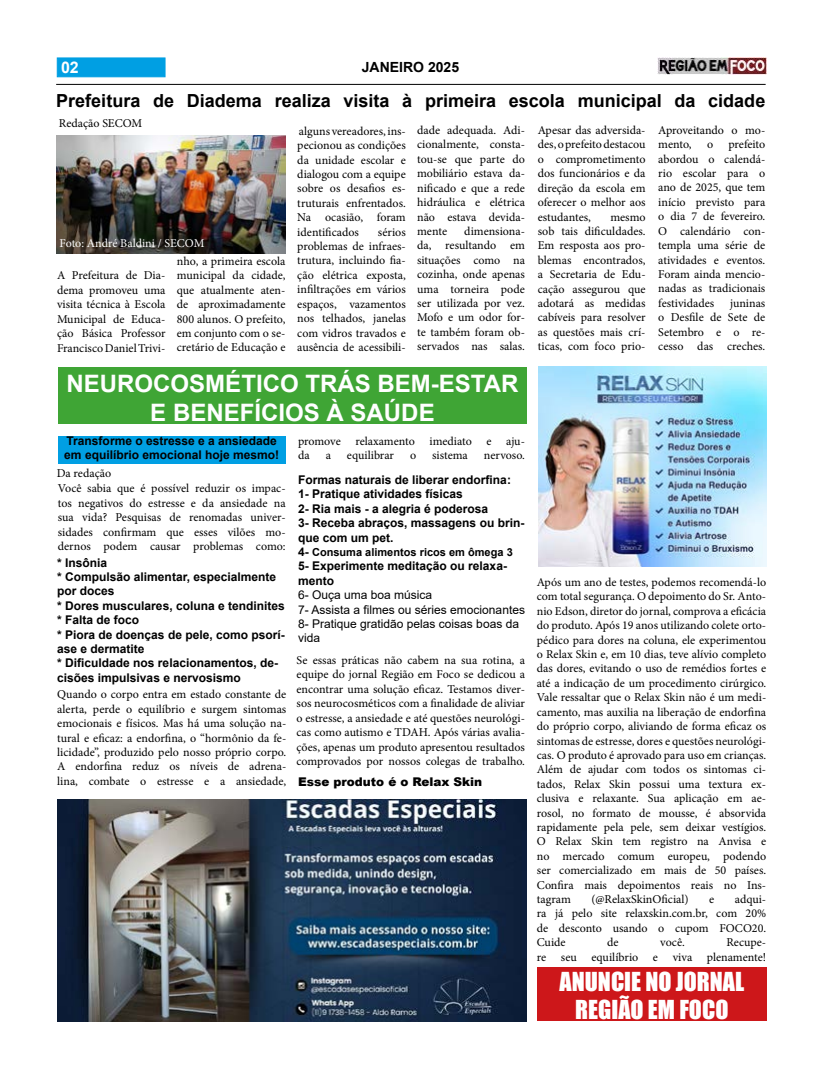
<style>
.page{position:relative;width:823px;height:1078px;background:#fff}
.page>*{position:absolute;margin:0;border:0;box-sizing:border-box;transform-origin:0 0}
.t1{font:700 24px/28.8px "Arial";color:#fff;text-align:center}
.t2{font:24px/28.8px "Impact";color:#fff;text-align:center}
.t3{font:700 18px "Arial";color:#000}
.t4{font:700 16px "Arial";color:#fff}
.t5{font:700 14px "Arial";color:#000}
.t6{font:12px/14.4px "Minion Pro";color:#000;text-align:justify}
.t7{font:700 12px/14.4px "Arial";color:#000}
.t8{font:12px/14.4px "Arial";color:#000}
.t9{font:12px "Minion Pro";color:#fff}
.t10{font:900 12px "Arial";color:#000}
.t11{font:700 11px "Arial";color:#000}
.s1{font-size:12px}
</style>
<div class="page">
<div style="left:57px;top:57px;width:108px;height:20px;background:#009fe3;border:1px solid #009fe3"></div>
<hr style="left:56px;top:84px;width:709px;height:1px;background:#000">
<img style="left:57px;top:135px;width:228px;height:118px">
<img style="left:657px;top:57px;width:108px;height:18px">
<div style="left:58px;top:367px;width:468px;height:56px;background:#3fa535"></div>
<img style="left:538px;top:367px;width:227px;height:199px">
<div style="left:536px;top:967px;width:229px;height:53px;background:#cd171a"></div>
<div style="left:58px;top:436px;width:227px;height:27px;background:#009fe3"></div>
<img style="left:58px;top:799px;width:468px;height:221px">
<h3 class="t4" style="left:61px;top:56px;width:19px">02</h3>
<p class="t5" style="left:361px;top:57px;width:99px">JANEIRO 2025</p>
<h2 class="t3" style="left:56px;top:88px;width:710px">Prefeitura de Diadema realiza visita à primeira escola municipal da cidade</h2>
<p class="t6" style="left:59px;top:116px;width:85px">Redação SECOM</p>
<p class="t6" style="left:297px;top:124px;width:110px">alguns vereadores, ins&shy;pecionou as condições da unidade escolar e dialogou com a equipe sobre os desafios es&shy;truturais enfrentados.<br>Na ocasião, foram identificados</p>
<p class="t6" style="left:658px;top:123px;width:108px">Aproveitando o mo&shy;mento,</p>
<p class="t6" style="left:417px;top:123px;width:109px">dade adequada. Adi&shy;cionalmente, consta&shy;tou-se que parte do mobiliário estava da&shy;nificado e que a rede hidráulica e elétrica não estava devida&shy;mente</p>
<p class="t6" style="left:537px;top:123px;width:109px">Apesar das adversida&shy;des, o prefeito destacou o comprometimento dos funcionários e da direção da escola em oferecer o melhor aos estudantes,</p>
<p class="t6" style="left:658px;top:137px;width:108px;text-indent:70px">prefeito abordou o calendá&shy;rio escolar para o ano de 2025, que tem início previsto para o dia 7 de fevereiro.<br>O calendário con&shy;templa uma série de atividades e eventos.<br>Foram ainda mencio&shy;nadas as tradicionais festividades</p>
<p class="t6" style="left:706px;top:137px;width:8px">o</p>
<p class="t6" style="left:537px;top:209px;width:109px;text-indent:72px">mesmo sob tais dificuldades.<br>Em resposta aos pro&shy;blemas encontrados, a Secretaria de Edu&shy;cação assegurou que adotará as medidas cabíveis para resolver as questões mais crí&shy;ticas, com foco prio-</p>
<p class="t6" style="left:417px;top:224px;width:109px;text-indent:47px">dimensiona&shy;da, resultando em situações como na cozinha, onde apenas uma torneira pode ser utilizada por vez.<br>Mofo e um odor for&shy;te também foram ob&shy;servados nas salas.</p>
<h1 class="t1" style="left:66px;top:370px;width:453px">NEUROCOSMÉTICO TRÁS BEM-ESTAR<br>E BENEFÍCIOS À SAÚDE</h1>
<p class="t6" style="left:297px;top:224px;width:110px;text-indent:81px">sérios problemas de infraes&shy;trutura, incluindo fia&shy;ção elétrica exposta, infiltrações em vários espaços, vazamentos nos telhados, janelas com vidros travados e ausência de acessibili-</p>
<p class="t9" style="left:60px;top:235px;width:146px">Foto: André Baldini / SECOM</p>
<p class="t6" style="left:177px;top:254px;width:110px">nho, a primeira escola municipal da cidade, que atualmente aten&shy;de aproximadamente 800 alunos. O prefeito, em conjunto com o se&shy;cretário de Educação e</p>
<p class="t6" style="left:57px;top:268px;width:110px">A Prefeitura de Dia&shy;dema promoveu uma visita técnica à Escola Municipal de Educa&shy;ção Básica Professor Francisco Daniel Trivi-</p>
<p class="t6" style="left:658px;top:296px;width:108px;text-indent:72px">juninas o Desfile de Sete de Setembro e o re&shy;cesso das creches.</p>
<p class="t7" style="left:64px;top:433px;width:216px">Transforme o estresse e a ansiedade em equilíbrio emocional hoje mesmo!</p>
<p class="t6" style="left:57px;top:466px;width:56px">Da redação</p>
<p class="t6" style="left:58px;top:481px;width:229px">Você sabia que é possível reduzir os impac&shy;tos negativos do estresse e da ansiedade na sua vida? Pesquisas de renomadas univer&shy;sidades confirmam que esses vilões mo&shy;dernos podem causar problemas como:</p>
<p class="t7" style="left:57px;top:555px;width:229px">* Insônia<br>* Compulsão alimentar, especialmente por doces<br>* Dores musculares, coluna e tendinites * Falta de foco<br>* Piora de doenças de pele, como psorí&shy;ase e dermatite<br>* Dificuldade nos relacionamentos, de&shy;cisões impulsivas e nervosismo</p>
<p class="t6" style="left:57px;top:687px;width:230px">Quando o corpo entra em estado constante de alerta, perde o equilíbrio e surgem sintomas emocionais e físicos. Mas há uma solução na&shy;tural e eficaz: a endorfina, o “hormônio da fe&shy;licidade”, produzido pelo nosso próprio corpo.<br>A endorfina reduz os níveis de adrena&shy;lina, combate o estresse e a ansiedade,</p>
<p class="t6" style="left:298px;top:434px;width:228px">promove relaxamento imediato e aju&shy;da</p>
<p class="t6" style="left:325px;top:448px;width:7px">a</p>
<p class="t6" style="left:347px;top:448px;width:49px">equilibrar</p>
<p class="t6" style="left:410px;top:448px;width:8px">o</p>
<p class="t6" style="left:432px;top:448px;width:37px">sistema</p>
<p class="t6" style="left:483px;top:448px;width:43px">nervoso.</p>
<p class="t7" style="left:298px;top:472px;width:228px">Formas naturais de liberar endorfina:<br>1- Pratique atividades físicas<br>2- Ria mais - a alegria é poderosa<br>3- Receba abraços, massagens ou brin&shy;que com um pet.</p>
<p class="t11" style="left:298px;top:544px;width:216px"><span class="s1">4-</span> Consuma alimentos ricos em ômega 3</p>
<p class="t7" style="left:298px;top:559px;width:210px">5- Experimente meditação ou relaxa&shy;mento</p>
<p class="t8" style="left:298px;top:587px;width:228px">6- Ouça uma boa música<br>7- Assista a filmes ou séries emocionantes<br>8- Pratique gratidão pelas coisas boas da vida</p>
<p class="t6" style="left:296px;top:653px;width:230px">Se essas práticas não cabem na sua rotina, a equipe do jornal Região em Foco se dedicou a encontrar uma solução eficaz. Testamos diver&shy;sos neurocosméticos com a finalidade de aliviar o estresse, a ansiedade e até questões neurológi&shy;cas como autismo e TDAH. Após várias avalia&shy;ções, apenas um produto apresentou resultados comprovados por nossos colegas de trabalho.</p>
<p class="t10" style="left:298px;top:772px;width:185px">Esse produto é o Relax Skin</p>
<p class="t6" style="left:536px;top:575px;width:231px">Após um ano de testes, podemos recomendá-lo com total segurança. O depoimento do Sr. Anto&shy;nio Edson, diretor do jornal, comprova a eficácia do produto. Após 19 anos utilizando colete orto&shy;pédico para dores na coluna, ele experimentou o Relax Skin e, em 10 dias, teve alívio completo das dores, evitando o uso de remédios fortes e até a indicação de um procedimento cirúrgico.<br>Vale ressaltar que o Relax Skin não é um medi&shy;camento, mas auxilia na liberação de endorfina do próprio corpo, aliviando de forma eficaz os sintomas de estresse, dores e questões neurológi&shy;cas. O produto é aprovado para uso em crianças.<br>Além de ajudar com todos os sintomas ci&shy;tados, Relax Skin possui uma textura ex&shy;clusiva e relaxante. Sua aplicação em ae&shy;rosol, no formato de mousse, é absorvida rapidamente pela pele, sem deixar vestígios.<br>O Relax Skin tem registro na Anvisa e no mercado comum europeu, podendo ser comercializado em mais de 50 países.<br>Confira mais depoimentos reais no Ins&shy;tagram</p>
<p class="t6" style="left:536px;top:891px;width:231px;text-indent:198px">adqui&shy;ra já pelo site relaxskin.com.br, com 20% de desconto usando o cupom FOCO20.<br>Cuide</p>
<p class="t6" style="left:591px;top:891px;width:99px">(@RelaxSkinOficial)</p>
<p class="t6" style="left:708px;top:891px;width:7px">e</p>
<p class="t6" style="left:607px;top:935px;width:13px">de</p>
<p class="t6" style="left:660px;top:935px;width:26px">você.</p>
<p class="t6" style="left:536px;top:935px;width:231px;text-align:right">Recupe-<br>re seu equilíbrio e viva plenamente!</p>
<h1 class="t2" style="left:559px;top:965px;width:186px">ANUNCIE NO JORNAL<br>REGIÃO EM FOCO</h1>
</div>
